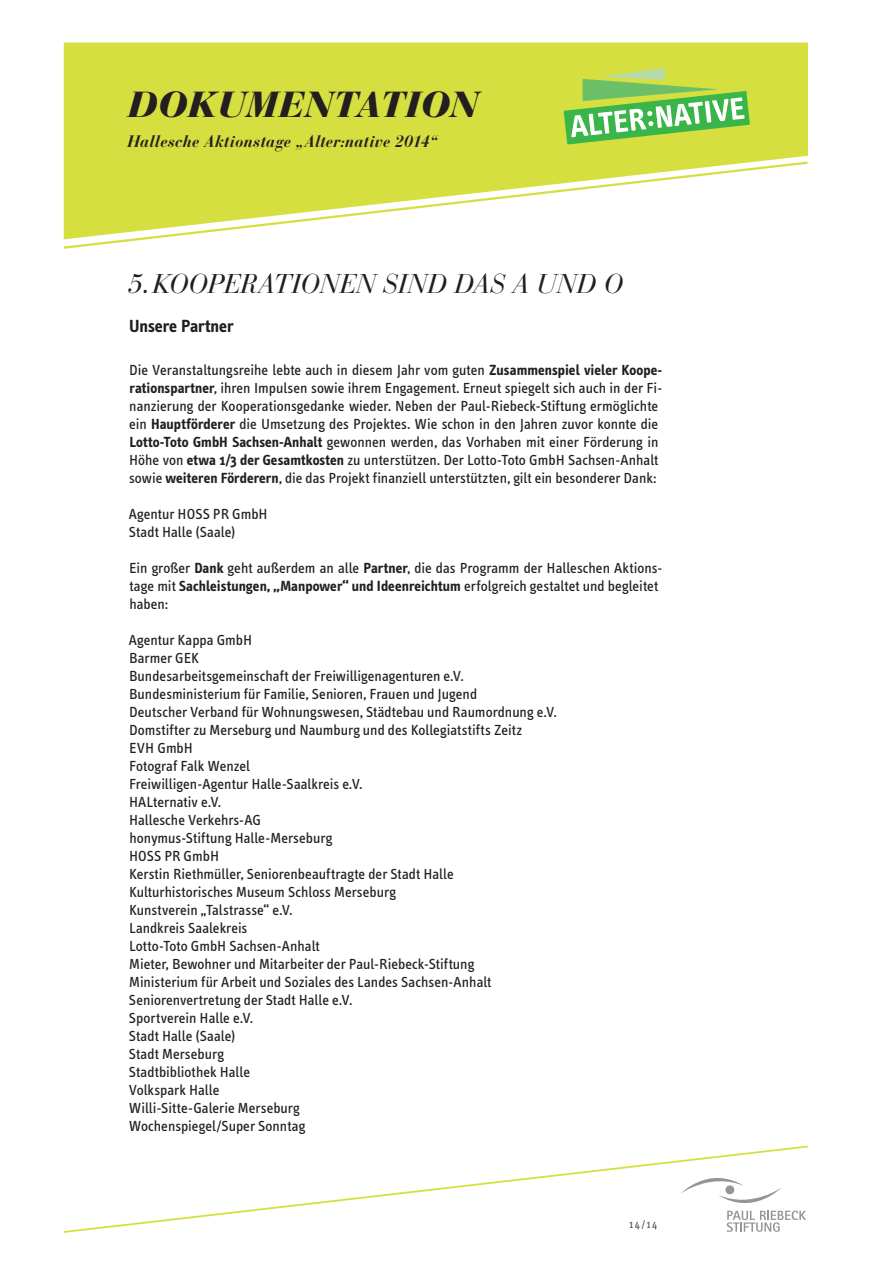
<style>
.page{position:relative;width:893px;height:1263px;background:#fff}
.page>*{position:absolute;margin:0;border:0;box-sizing:border-box;transform-origin:0 0}
.t1{font:italic 900 36px "Bauer Bodoni LT";color:#231f20}
.Überschrift{font:italic 27px "Bauer Bodoni LT";letter-spacing:.015em;color:#231f20}
.Unterüberschrift_2{font:700 18px "Info Text";letter-spacing:-.005em;color:#231f20}
.t2{font:italic 700 16.5px "Bauer Bodoni LT";letter-spacing:.005em;color:#231f20}
.Fließtext{font:15px/18px "Info Text";color:#231f20}
.t3{font:11.25px "Info Text";color:#57585a}
.s1{font-weight:700}
</style>
<div class="page">
<div style="left:64px;top:43px;width:744px;height:117px;background:#d5df3f"></div>
<svg style="left:564px;top:68px;width:186px;height:76px"></svg>
<svg style="left:63px;top:1145px;width:745px;height:88px"></svg>
<svg style="left:680px;top:1164px;width:126px;height:68px"></svg>
<svg style="left:63px;top:160px;width:745px;height:89px"></svg>
<h1 class="t1" style="left:128px;top:82px;width:352px">DOKUMENTATION</h1>
<p class="t2" style="left:128px;top:131px;width:312px">Hallesche Aktionstage „Alter:native 2014“</p>
<p class="Überschrift" style="left:128px;top:267px;width:497px">5.KOOPERATIONEN SIND DAS A UND O</p>
<p class="Unterüberschrift_2" style="left:129px;top:316px;width:106px">Unsere Partner</p>
<p class="Fließtext" style="left:129px;top:361px;width:535px">Die Veranstaltungsreihe lebte auch in diesem Jahr vom guten <span class="s1">Zusammenspiel vieler Koope&shy;rationspartner</span>, ihren Impulsen sowie ihrem Engagement. Erneut spiegelt sich auch in der Fi&shy;nanzierung der Kooperationsgedanke wieder. Neben der Paul-Riebeck-Stiftung ermöglichte ein <span class="s1">Hauptförderer</span> die Umsetzung des Projektes. Wie schon in den Jahren zuvor konnte die <span class="s1">Lotto-Toto GmbH Sachsen-Anhalt</span> gewonnen werden, das Vorhaben mit einer Förderung in Höhe von <span class="s1">etwa 1/3 der Gesamtkosten</span> zu unterstützen. Der Lotto-Toto GmbH Sachsen-Anhalt sowie <span class="s1">weiteren Förderern</span>, die das Projekt finanziell unterstützten, gilt ein besonderer Dank:</p>
<p class="Fließtext" style="left:129px;top:505px;width:140px">Agentur HOSS PR GmbH</p>
<p class="Fließtext" style="left:129px;top:523px;width:108px">Stadt Halle (Saale)</p>
<p class="Fließtext" style="left:129px;top:559px;width:535px">Ein großer <span class="s1">Dank</span> geht außerdem an alle <span class="s1">Partner</span>, die das Programm der Halleschen Aktions&shy;tage mit <span class="s1">Sachleistungen, „Manpower“ und Ideenreichtum</span> erfolgreich gestaltet und begleitet haben:</p>
<p class="Fließtext" style="left:129px;top:631px;width:125px">Agentur Kappa GmbH</p>
<p class="Fließtext" style="left:129px;top:649px;width:71px">Barmer GEK</p>
<p class="Fließtext" style="left:129px;top:667px;width:336px">Bundesarbeitsgemeinschaft der Freiwilligenagenturen e.V.</p>
<p class="Fließtext" style="left:129px;top:685px;width:350px">Bundesministerium für Familie, Senioren, Frauen und Jugend</p>
<p class="Fließtext" style="left:129px;top:703px;width:429px">Deutscher Verband für Wohnungswesen, Städtebau und Raumordnung e.V.</p>
<p class="Fließtext" style="left:129px;top:721px;width:395px">Domstifter zu Merseburg und Naumburg und des Kollegiatstifts Zeitz</p>
<p class="Fließtext" style="left:129px;top:739px;width:65px">EVH GmbH</p>
<p class="Fließtext" style="left:129px;top:757px;width:123px">Fotograf Falk Wenzel</p>
<p class="Fließtext" style="left:129px;top:775px;width:235px">Freiwilligen-Agentur Halle-Saalkreis e.V.</p>
<p class="Fließtext" style="left:129px;top:793px;width:93px">HALternativ e.V.</p>
<p class="Fließtext" style="left:129px;top:811px;width:134px">Hallesche Verkehrs-AG</p>
<p class="Fließtext" style="left:129px;top:829px;width:204px">honymus-Stiftung Halle-Merseburg</p>
<p class="Fließtext" style="left:129px;top:847px;width:92px">HOSS PR GmbH</p>
<p class="Fließtext" style="left:129px;top:865px;width:326px">Kerstin Riethmüller, Seniorenbeauftragte der Stadt Halle</p>
<p class="Fließtext" style="left:129px;top:883px;width:268px">Kulturhistorisches Museum Schloss Merseburg</p>
<p class="Fließtext" style="left:129px;top:901px;width:165px">Kunstverein „Talstrasse“ e.V.</p>
<p class="Fließtext" style="left:129px;top:919px;width:120px">Landkreis Saalekreis</p>
<p class="Fließtext" style="left:129px;top:937px;width:192px">Lotto-Toto GmbH Sachsen-Anhalt</p>
<p class="Fließtext" style="left:129px;top:955px;width:347px">Mieter, Bewohner und Mitarbeiter der Paul-Riebeck-Stiftung</p>
<p class="Fließtext" style="left:129px;top:973px;width:364px">Ministerium für Arbeit und Soziales des Landes Sachsen-Anhalt</p>
<p class="Fließtext" style="left:129px;top:991px;width:225px">Seniorenvertretung der Stadt Halle e.V.</p>
<p class="Fließtext" style="left:129px;top:1009px;width:126px">Sportverein Halle e.V.</p>
<p class="Fließtext" style="left:129px;top:1027px;width:108px">Stadt Halle (Saale)</p>
<p class="Fließtext" style="left:129px;top:1045px;width:96px">Stadt Merseburg</p>
<p class="Fließtext" style="left:129px;top:1063px;width:123px">Stadtbibliothek Halle</p>
<p class="Fließtext" style="left:129px;top:1081px;width:92px">Volkspark Halle</p>
<p class="Fließtext" style="left:129px;top:1099px;width:172px">Willi-Sitte-Galerie Merseburg</p>
<p class="Fließtext" style="left:129px;top:1117px;width:178px">Wochenspiegel/Super Sonntag</p>
<p class="t3" style="left:629px;top:1218px;width:29px">14/14</p>
</div>
